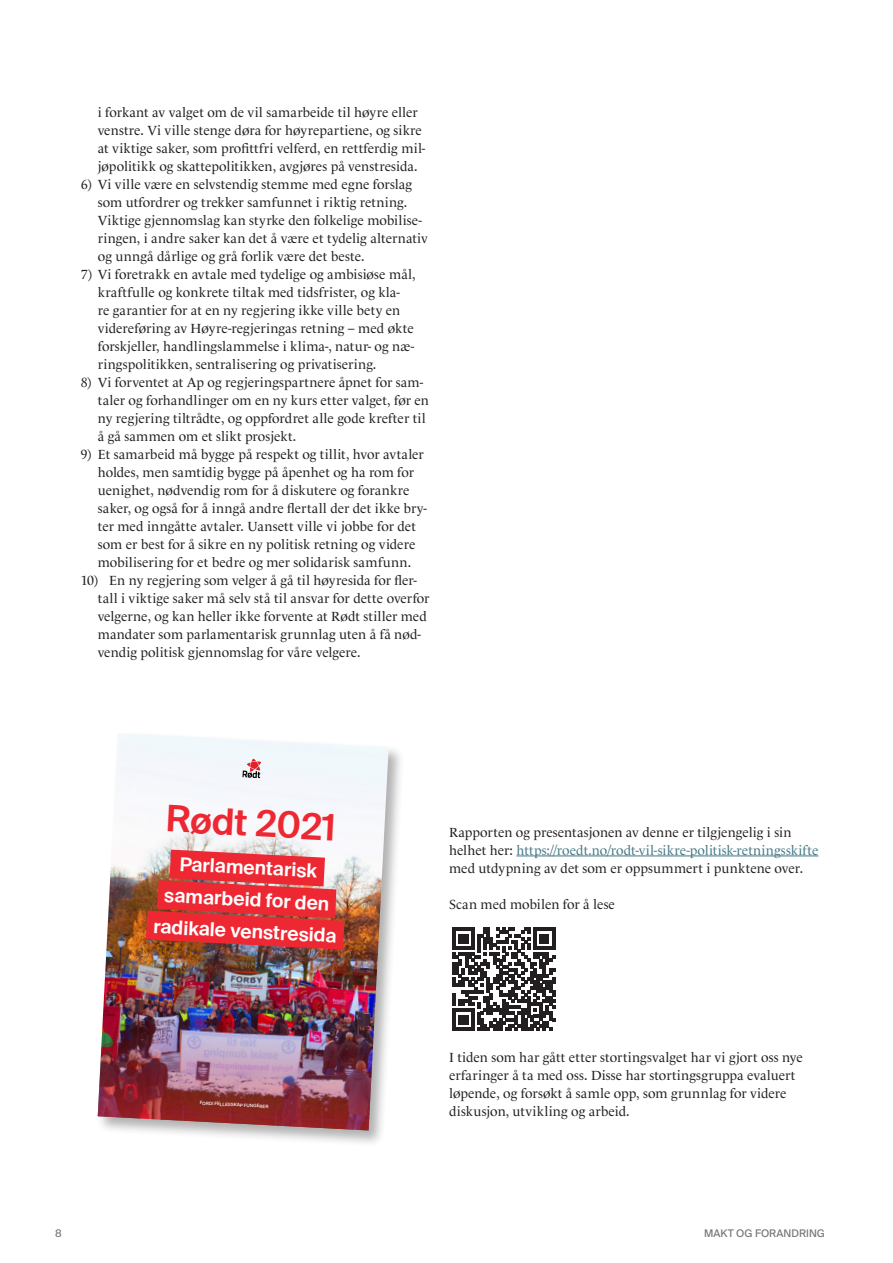
<style>
.page{position:relative;width:893px;height:1263px;background:#fff}
.page>*{position:absolute;margin:0;border:0;box-sizing:border-box;transform-origin:0 0}
.t1{font:600 36.45px "Suisse Intl";color:#ee2833}
.t2{font:600 19.2px/32px "Suisse Intl";color:#fff;text-align:center}
.Brødtekst{font:13.5px/18px "Le Monde Livre Std";letter-spacing:.005em;color:#231f20}
.t3{font:10.5px "Suisse Intl";color:#757878}
.t4{font:4.5px "Suisse Intl";color:#fff}
.s1{color:#467886}
</style>
<div class="page">
<hr style="left:516px;top:855px;width:302px;height:1px;background:#467886">
<div style="left:96px;top:731px;width:309px;height:416px;background:#231f20;opacity:.35"></div>
<img style="left:98px;top:733px;width:291px;height:397px">
<svg style="left:242px;top:758px;width:19px;height:20px"></svg>
<img style="left:146px;top:849px;width:198px;height:101px">
<img style="left:98px;top:1003px;width:280px;height:127px">
<svg style="left:453px;top:928px;width:102px;height:102px"></svg>
<p class="Brødtekst" style="left:98px;top:103px;width:329px">i forkant av valget om de vil samarbeide til høyre eller venstre. Vi ville stenge døra for høyrepartiene, og sikre at viktige saker, som profittfri velferd, en rettferdig mil&shy;jøpolitikk og skattepolitikken, avgjøres på venstresida.</p>
<p class="Brødtekst" style="left:98px;top:175px;width:332px;text-indent:-17px">6) Vi ville være en selvstendig stemme med egne forslag som utfordrer og trekker samfunnet i riktig retning.<br>Viktige gjennomslag kan styrke den folkelige mobilise&shy;ringen, i andre saker kan det å være et tydelig alternativ og unngå dårlige og grå forlik være det beste.</p>
<p class="Brødtekst" style="left:98px;top:265px;width:319px;text-indent:-17px">7) Vi foretrakk en avtale med tydelige og ambisiøse mål, kraftfulle og konkrete tiltak med tidsfrister, og kla-<br>re garantier for at en ny regjering ikke ville bety en videreføring av Høyre-regjeringas retning – med økte forskjeller, handlingslammelse i klima-, natur- og næ&shy;ringspolitikken, sentralisering og privatisering.</p>
<p class="Brødtekst" style="left:98px;top:373px;width:333px;text-indent:-17px">8) Vi forventet at Ap og regjeringspartnere åpnet for sam&shy;taler og forhandlinger om en ny kurs etter valget, før en ny regjering tiltrådte, og oppfordret alle gode krefter til å gå sammen om et slikt prosjekt.</p>
<p class="Brødtekst" style="left:98px;top:445px;width:331px;text-indent:-17px">9) Et samarbeid må bygge på respekt og tillit, hvor avtaler holdes, men samtidig bygge på åpenhet og ha rom for uenighet, nødvendig rom for å diskutere og forankre saker, og også for å inngå andre flertall der det ikke bry&shy;ter med inngåtte avtaler. Uansett ville vi jobbe for det som er best for å sikre en ny politisk retning og videre mobilisering for et bedre og mer solidarisk samfunn.</p>
<p class="Brødtekst" style="left:98px;top:571px;width:333px;text-indent:-17px">10) En ny regjering som velger å gå til høyresida for fler&shy;tall i viktige saker må selv stå til ansvar for dette overfor velgerne, og kan heller ikke forvente at Rødt stiller med mandater som parlamentarisk grunnlag uten å få nød&shy;vendig politisk gjennomslag for våre velgere.</p>
<p class="t1" style="left:167px;top:798px;width:171px;rotate:3deg">Rødt 2021</p>
<p class="t2" style="left:158px;top:847px;width:185px;rotate:3deg">Parlamentarisk samarbeid for den radikale venstresida</p>
<p class="t4" style="left:200px;top:1100px;width:70px;rotate:3deg">FORDI FELLESSKAP FUNGERER</p>
<p class="Brødtekst" style="left:449px;top:823px;width:371px">Rapporten og presentasjonen av denne er tilgjengelig i sin helhet her: <span class="s1">https://roedt.no/rodt-vil-sikre-politisk-retningsskifte </span>med utdypning av det som er oppsummert i punktene over.</p>
<p class="Brødtekst" style="left:449px;top:895px;width:167px">Scan med mobilen for å lese</p>
<p class="Brødtekst" style="left:449px;top:1048px;width:355px">I tiden som har gått etter stortingsvalget har vi gjort oss nye erfaringer å ta med oss. Disse har stortingsgruppa evaluert løpende, og forsøkt å samle opp, som grunnlag for videre diskusjon, utvikling og arbeid.</p>
<p class="t3" style="left:55px;top:1227px;width:8px">8</p>
<p class="t3" style="left:704px;top:1227px;width:122px">MAKT OG FORANDRING</p>
</div>
